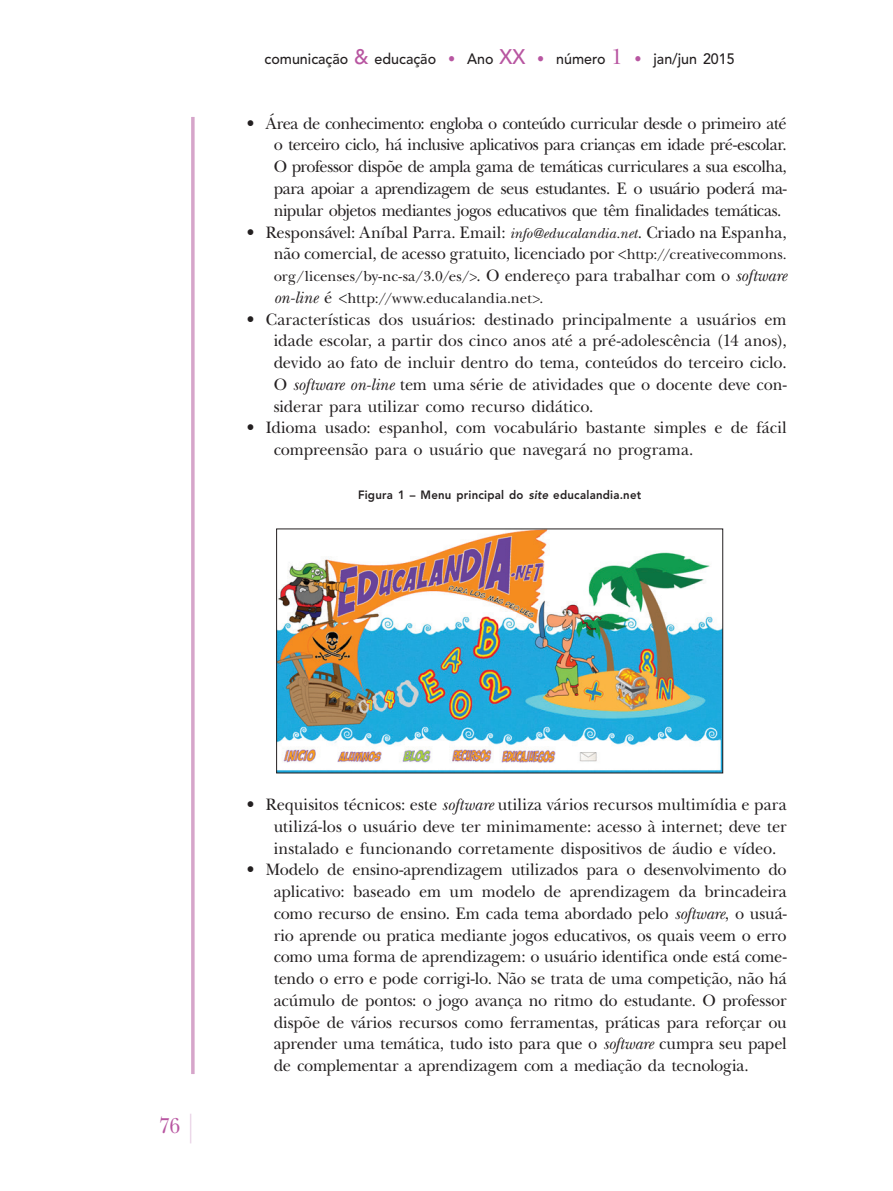
<style>
.page{position:relative;width:893px;height:1191px;background:#fff}
.page>*{position:absolute;margin:0;border:0;box-sizing:border-box;transform-origin:0 0}
.t1{font:22.5px "New Baskerville Std";color:#b856a1;scale:.9 1}
.t2{font:17.25px/21.8px "New Baskerville Std";letter-spacing:-.005em;color:#231f20;text-align:justify;scale:.95 1}
.t3{font:15px/21.8px "New Baskerville Std";letter-spacing:.01em;color:#231f20}
.t4{font:500 15px "Avenir LT Std";color:#231f20;scale:.95 1}
.t5{font:800 12px "Avenir LT Std";letter-spacing:.025em;color:#231f20;scale:.95 1}
.s1{font-size:21px;color:#b856a1}
.s2{color:#b856a1}
.s3{font-family:"New Baskerville Std";font-weight:400;font-size:22.5px;color:#b856a1}
.s4{font-style:italic}
.s5{font-style:italic;font-size:15px}
.s6{font-size:15px}
.s7{font-size:17.25px}
.s8{font-style:italic;font-size:17.25px}
</style>
<div class="page">
<hr style="left:190px;top:1113px;width:1px;height:30px;background:#ecd8e9">
<hr style="left:191px;top:117px;width:3px;height:957px;background:#d6a5ca">
<img style="left:278px;top:530px;width:443px;height:241px">
<div style="left:276px;top:528px;width:447px;height:245px;border:1px solid #231f20"></div>
<p class="t4" style="left:265px;top:50px;width:496px">comunicação <span class="s1">&amp;</span> educação <span class="s2">•</span> Ano <span class="s1">XX</span> <span class="s2">•</span> número <span class="s3">1</span> <span class="s2">•</span> jan/jun 2015</p>
<p class="t2" style="left:274px;top:112px;width:542px;text-indent:-27px">• Área de conhecimento: engloba o conteúdo curricular desde o primeiro até o terceiro ciclo<span class="s4">,</span> há inclusive aplicativos para crianças em idade pré-escolar.<br>O professor dispõe de ampla gama de temáticas curriculares a sua escolha, para apoiar a aprendizagem de seus estudantes. E o usuário poderá ma&shy;nipular objetos mediantes jogos educativos que têm finalidades temáticas.</p>
<p class="t2" style="left:247px;top:221px;width:570px;text-align:right">• Responsável: Aníbal Parra. Email: <span class="s5">info@educalandia.net</span>. Criado na Espanha, não comercial, de acesso gratuito, licenciado por &lt;<span class="s6">http://creativecommons.</span></p>
<p class="t3" style="left:274px;top:265px;width:514px">org/licenses/by-nc-sa/3.0/es/&gt;<span class="s7">. O endereço para trabalhar com o</span> <span class="s8">software on-line</span> <span class="s7">é &lt;</span>http://www.educalandia.net&gt;.</p>
<p class="t2" style="left:274px;top:308px;width:541px;text-indent:-27px">• Características dos usuários: destinado principalmente a usuários em idade escolar, a partir dos cinco anos até a pré-adolescência (14 anos), devido ao fato de incluir dentro do tema, conteúdos do terceiro ciclo.<br>O <span class="s4">software on-line</span> tem uma série de atividades que o docente deve con&shy;siderar para utilizar como recurso didático.</p>
<p class="t2" style="left:274px;top:417px;width:541px;text-indent:-27px">• Idioma usado: espanhol, com vocabulário bastante simples e de fácil compreensão para o usuário que navegará no programa.</p>
<p class="t5" style="left:358px;top:488px;width:299px">Figura 1 – Menu principal do <span class="s4">site</span> educalandia.net</p>
<h1 class="t1" style="left:159px;top:1112px;width:25px">76</h1>
<p class="t2" style="left:274px;top:793px;width:541px;text-indent:-27px">• Requisitos técnicos: este <span class="s4">software</span> utiliza vários recursos multimídia e para utilizá-los o usuário deve ter minimamente: acesso à internet; deve ter instalado e funcionando corretamente dispositivos de áudio e vídeo.</p>
<p class="t2" style="left:274px;top:859px;width:542px;text-indent:-27px">• Modelo de ensino-aprendizagem utilizados para o desenvolvimento do aplicativo: baseado em um modelo de aprendizagem da brincadeira como recurso de ensino. Em cada tema abordado pelo <span class="s4">software</span>, o usuá&shy;rio aprende ou pratica mediante jogos educativos, os quais veem o erro como uma forma de aprendizagem: o usuário identifica onde está come&shy;tendo o erro e pode corrigi-lo. Não se trata de uma competição, não há acúmulo de pontos: o jogo avança no ritmo do estudante. O professor dispõe de vários recursos como ferramentas, práticas para reforçar ou aprender uma temática, tudo isto para que o <span class="s4">software</span> cumpra seu papel de complementar a aprendizagem com a mediação da tecnologia.</p>
</div>
